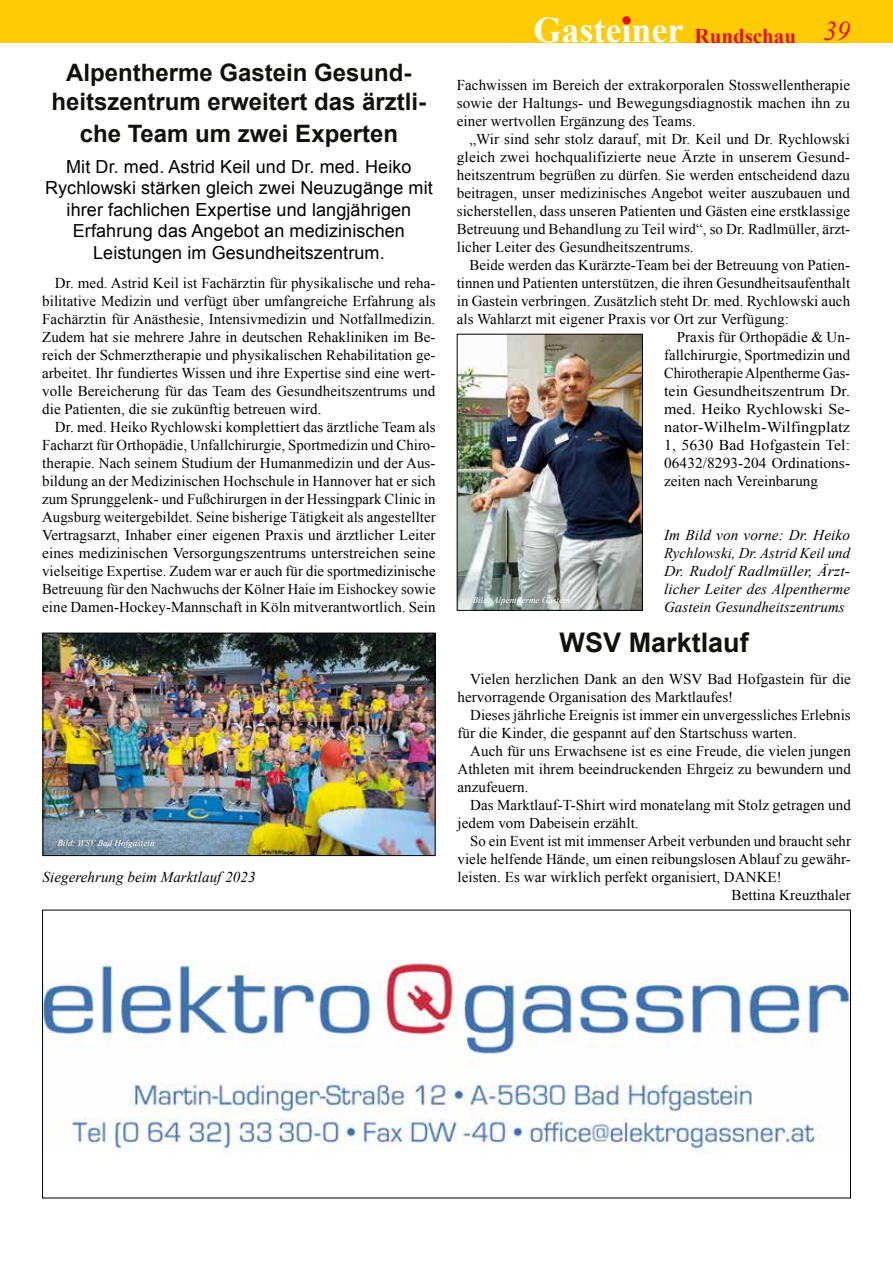
<style>
.page{position:relative;width:893px;height:1263px;background:#fff}
.page>*{position:absolute;margin:0;border:0;box-sizing:border-box;transform-origin:0 0}
.t1{font:700 36px "Times New Roman";color:#fff}
.t2{font:700 27px "Arial";color:#12100b}
.t3{font:700 24px/28.8px "Arial";color:#12100b;text-align:center}
.t4{font:18px/21.6px "Arial";letter-spacing:.005em;color:#000;text-align:center}
.t5{font:15px/18px "Times New Roman";letter-spacing:.005em;color:#000;text-align:justify}
.t6{font:italic 15px/18px "Times New Roman";letter-spacing:.005em;color:#000;text-align:justify}
.t7{font:15px "Times New Roman";letter-spacing:.005em;color:#000;scale:1.05 1}
.t8{font:15px "Times New Roman";letter-spacing:.005em;color:#000;scale:.96 1}
.t9{font:15px "Times New Roman";letter-spacing:.005em;color:#000;scale:1.08 1}
.t10{font:15px "Times New Roman";letter-spacing:.005em;color:#000;scale:1.06 1}
.t11{font:italic 9px "Times New Roman";letter-spacing:.005em;color:#fff}
.s1{font-size:21px;color:#e31019}
.s2{font-weight:400;font-style:italic;font-size:27px;color:#e31019}
</style>
<div class="page">
<div style="left:0;top:0;width:893px;height:43px;background:#fecb04"></div>
<div style="left:622px;top:16px;width:9px;height:9px;background:#e31019;border-radius:50%"></div>
<img style="left:44px;top:962px;width:805px;height:190px">
<img style="left:459px;top:336px;width:182px;height:273px">
<div style="left:457px;top:334px;width:186px;height:277px;border:1px solid #000"></div>
<img style="left:45px;top:635px;width:388px;height:219px">
<div style="left:43px;top:633px;width:392px;height:223px;border:1px solid #000"></div>
<h3 class="t3" style="left:51px;top:59px;width:376px">Alpentherme Gastein Gesund&shy;heitszentrum erweitert das ärztli-</h3>
<h3 class="t3" style="left:80px;top:120px;width:320px">che Team um zwei Experten</h3>
<p class="t4" style="left:45px;top:156px;width:389px">Mit Dr. med. Astrid Keil und Dr. med. Heiko Rychlowski stärken gleich zwei Neuzugänge mit ihrer fachlichen Expertise und langjährigen Erfahrung das Angebot an medizinischen Leistungen im Gesundheitszentrum.</p>
<p class="t5" style="left:42px;top:274px;width:395px;text-indent:13px">Dr. med. Astrid Keil ist Fachärztin für physikalische und reha&shy;bilitative Medizin und verfügt über umfangreiche Erfahrung als Fachärztin für Anästhesie, Intensivmedizin und Notfallmedizin.<br>Zudem hat sie mehrere Jahre in deutschen Rehakliniken im Be&shy;reich der Schmerztherapie und physikalischen Rehabilitation ge&shy;arbeitet. Ihr fundiertes Wissen und ihre Expertise sind eine wert&shy;volle Bereicherung für das Team des Gesundheitszentrums und die Patienten, die sie zukünftig betreuen wird.</p>
<p class="t5" style="left:42px;top:418px;width:395px;text-indent:13px">Dr. med. Heiko Rychlowski komplettiert das ärztliche Team als Facharzt für Orthopädie, Unfallchirurgie, Sportmedizin und Chiro&shy;therapie. Nach seinem Studium der Humanmedizin und der Aus&shy;bildung an der Medizinischen Hochschule in Hannover hat er sich zum Sprunggelenk- und Fußchirurgen in der Hessingpark Clinic in Augsburg weitergebildet. Seine bisherige Tätigkeit als angestellter Vertragsarzt, Inhaber einer eigenen Praxis und ärztlicher Leiter eines medizinischen Versorgungszentrums unterstreichen seine vielseitige Expertise. Zudem war er auch für die sportmedizinische Betreuung für den Nachwuchs der Kölner Haie im Eishockey sowie eine Damen-Hockey-Mannschaft in Köln mitverantwortlich. Sein</p>
<p class="t11" style="left:57px;top:837px;width:99px">Bild: WSV Bad Hofgastein</p>
<p class="t6" style="left:43px;top:868px;width:215px">Siegerehrung beim Marktlauf 2023</p>
<h1 class="t1" style="left:533px;top:6px;width:318px">Gasteiner <span class="s1">Rundschau</span> <span class="s2">39</span></h1>
<p class="t5" style="left:457px;top:76px;width:395px">Fachwissen im Bereich der extrakorporalen Stosswellentherapie sowie der Haltungs- und Bewegungsdiagnostik machen ihn zu einer wertvollen Ergänzung des Teams.</p>
<p class="t5" style="left:457px;top:130px;width:395px;text-indent:13px">„Wir sind sehr stolz darauf, mit Dr. Keil und Dr. Rychlowski gleich zwei hochqualifizierte neue Ärzte in unserem Gesund&shy;heitszentrum begrüßen zu dürfen. Sie werden entscheidend dazu beitragen, unser medizinisches Angebot weiter auszubauen und sicherstellen, dass unseren Patienten und Gästen eine erstklassige Betreuung und Behandlung zu Teil wird“, so Dr. Radlmüller, ärzt&shy;licher Leiter des Gesundheitszentrums.</p>
<p class="t5" style="left:470px;top:256px;width:382px">Beide werden das Kurärzte-Team bei der Betreuung von Patien-</p>
<p class="t5" style="left:457px;top:274px;width:395px">tinnen und Patienten unterstützen, die ihren Gesundheitsaufenthalt</p>
<p class="t5" style="left:457px;top:292px;width:395px">in Gastein verbringen. Zusätzlich steht Dr. med. Rychlowski auch</p>
<p class="t5" style="left:457px;top:310px;width:334px">als Wahlarzt mit eigener Praxis vor Ort zur Verfügung:</p>
<p class="t5" style="left:677px;top:328px;width:175px">Praxis für Orthopädie &amp; Un-</p>
<p class="t5" style="left:664px;top:346px;width:188px">fallchirurgie, Sportmedizin und</p>
<p class="t8" style="left:664px;top:363px;width:195px">Chirotherapie Alpentherme Gas-</p>
<p class="t7" style="left:664px;top:381px;width:179px">tein Gesundheitszentrum Dr.</p>
<p class="t10" style="left:664px;top:399px;width:177px">med. Heiko Rychlowski Se-</p>
<p class="t9" style="left:664px;top:417px;width:174px">nator-Wilhelm-Wilfingplatz</p>
<p class="t7" style="left:664px;top:435px;width:179px">1, 5630 Bad Hofgastein Tel:</p>
<p class="t5" style="left:664px;top:454px;width:187px">06432/8293-204 Ordinations-</p>
<p class="t5" style="left:664px;top:472px;width:155px">zeiten nach Vereinbarung</p>
<p class="t6" style="left:664px;top:526px;width:188px">Im Bild von vorne: Dr. Heiko Rychlowski, Dr. Astrid Keil und Dr. Rudolf Radlmüller, Ärzt&shy;licher Leiter des Alpentherme Gastein Gesundheitszentrums</p>
<p class="t11" style="left:473px;top:594px;width:99px">Bild: Alpentherme Gastein</p>
<h2 class="t2" style="left:560px;top:625px;width:191px">WSV Marktlauf</h2>
<p class="t5" style="left:457px;top:670px;width:395px;text-indent:13px">Vielen herzlichen Dank an den WSV Bad Hofgastein für die hervorragende Organisation des Marktlaufes!</p>
<p class="t5" style="left:457px;top:706px;width:395px;text-indent:13px">Dieses jährliche Ereignis ist immer ein unvergessliches Erlebnis für die Kinder, die gespannt auf den Startschuss warten.</p>
<p class="t5" style="left:457px;top:742px;width:395px;text-indent:13px">Auch für uns Erwachsene ist es eine Freude, die vielen jungen Athleten mit ihrem beeindruckenden Ehrgeiz zu bewundern und anzufeuern.</p>
<p class="t5" style="left:457px;top:796px;width:395px;text-indent:13px">Das Marktlauf-T-Shirt wird monatelang mit Stolz getragen und jedem vom Dabeisein erzählt.</p>
<p class="t5" style="left:470px;top:832px;width:382px">So ein Event ist mit immenser Arbeit verbunden und braucht sehr</p>
<p class="t5" style="left:457px;top:850px;width:395px">viele helfende Hände, um einen reibungslosen Ablauf zu gewähr-</p>
<p class="t5" style="left:457px;top:868px;width:326px">leisten. Es war wirklich perfekt organisiert, DANKE!</p>
<p class="t5" style="left:732px;top:886px;width:121px">Bettina Kreuzthaler</p>
</div>
